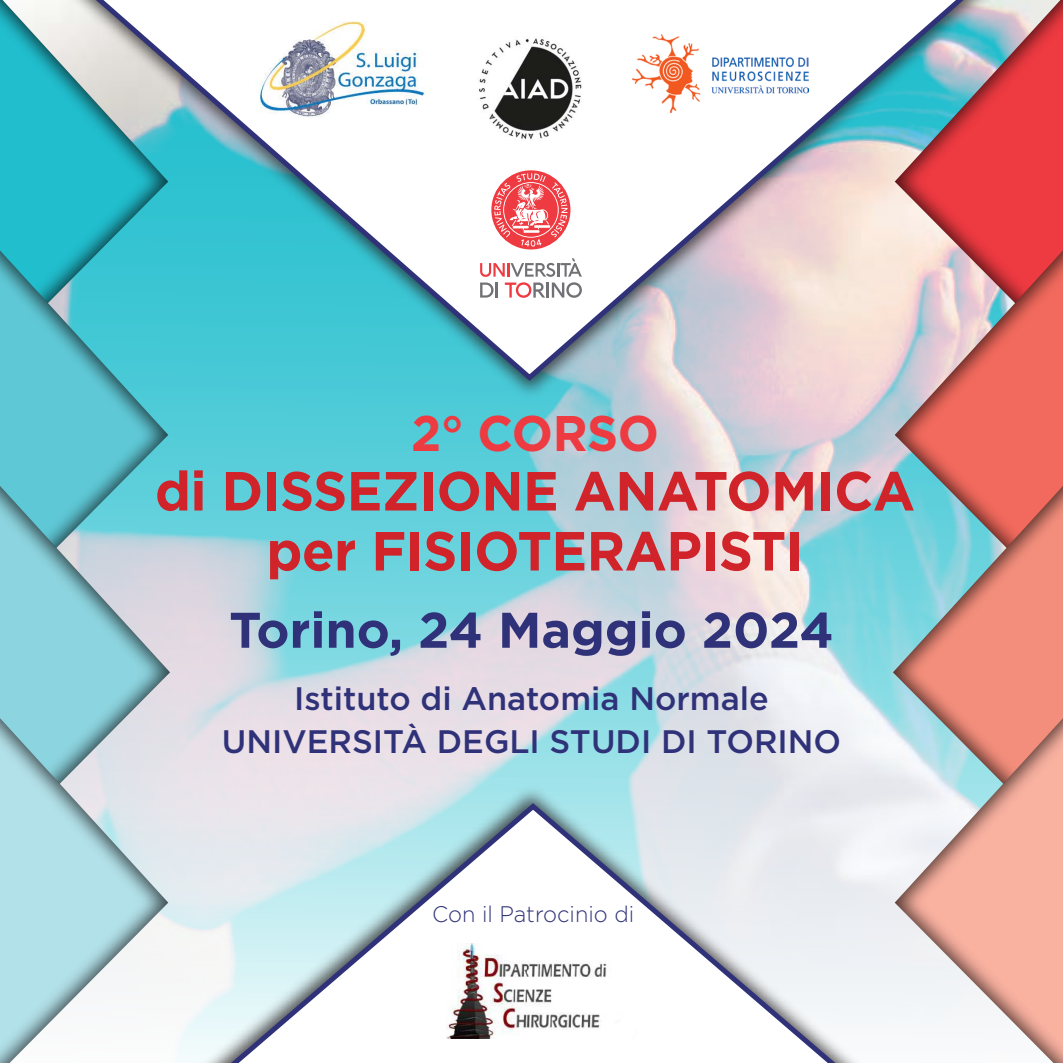
<style>
.page{position:relative;width:1063px;height:1063px;background:#fff}
.page>*{position:absolute;margin:0;border:0;box-sizing:border-box;transform-origin:0 0}
.t1{font:700 55px/60px "Gotham";letter-spacing:-.01em;color:#d1232a;text-align:center}
.t2{font:700 50px "Gotham";letter-spacing:-.005em;color:#303279}
.t3{font:700 50px "Gotham";letter-spacing:-.01em;color:#ee3a41}
.t4{font:500 32.5px/42.5px "Gotham";color:#303279;text-align:center}
.t5{font:300 22.5px "Gotham";color:#303279}
</style>
<div class="page">
<img style="left:169px;top:400px;width:725px;height:384px">
<div style="left:52px;top:0;width:958px;height:400px;background:#231f20;opacity:.75"></div>
<svg style="left:169px;top:0;width:725px;height:384px"></svg>
<img style="left:256px;top:21px;width:174px;height:97px">
<svg style="left:480px;top:258px;width:102px;height:40px"></svg>
<svg style="left:491px;top:170px;width:79px;height:79px"></svg>
<div style="left:0;top:0;width:169px;height:365px;background:#231f20;opacity:.75"></div>
<div style="left:0;top:231px;width:169px;height:387px;background:#231f20;opacity:.75"></div>
<div style="left:0;top:469px;width:170px;height:387px;background:#231f20;opacity:.75"></div>
<div style="left:0;top:699px;width:169px;height:364px;background:#231f20;opacity:.75"></div>
<div style="left:894px;top:0;width:169px;height:365px;background:#231f20;opacity:.75"></div>
<div style="left:894px;top:231px;width:169px;height:387px;background:#231f20;opacity:.75"></div>
<div style="left:893px;top:469px;width:170px;height:387px;background:#231f20;opacity:.75"></div>
<div style="left:894px;top:699px;width:169px;height:364px;background:#231f20;opacity:.75"></div>
<img style="left:470px;top:29px;width:120px;height:119px">
<div style="left:66px;top:784px;width:931px;height:279px;background:#231f20;opacity:.75"></div>
<svg style="left:79px;top:800px;width:915px;height:263px"></svg>
<img style="left:436px;top:943px;width:206px;height:96px">
<img style="left:633px;top:35px;width:176px;height:77px">
<h2 class="t3" style="left:411px;top:400px;width:250px">2° CORSO</h2>
<h1 class="t1" style="left:155px;top:461px;width:762px">DI DISSEZIONE ANATOMICA<br>PER FISIOTERAPISTI</h1>
<h2 class="t2" style="left:229px;top:597px;width:606px">TORINO, 24 MAGGIO 2024</h2>
<p class="t4" style="left:222px;top:677px;width:621px">Istituto di Anatomia Normale<br>Università degli Studi di Torino</p>
<p class="t5" style="left:432px;top:900px;width:203px">Con il Patrocinio di</p>
</div>
